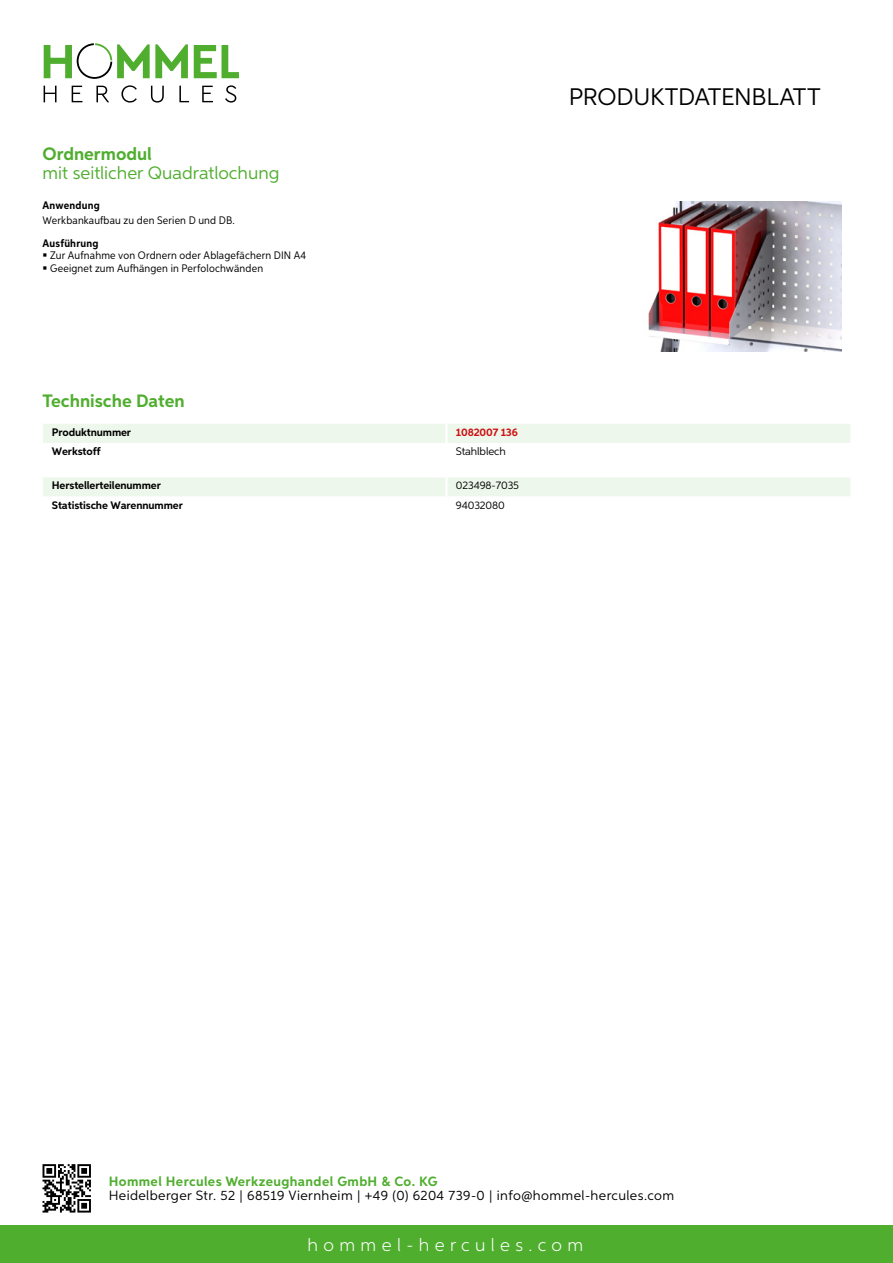
<style>
.page{position:relative;width:893px;height:1263px;background:#fff}
.page>*{position:absolute;margin:0;border:0;box-sizing:border-box;transform-origin:0 0}
.t1{font:24px "Aspira";letter-spacing:-.01em;color:#000}
.t2{font:18px "Aspira";color:#50ae2f}
.t3{font:700 18px "Aspira";color:#50ae2f}
.t4{font:300 18px "Aspira";letter-spacing:.3em;color:#fff}
.t5{font:13.5px "Aspira";letter-spacing:.03em;color:#000}
.t6{font:700 13.5px "Aspira";letter-spacing:.03em;color:#50ae2f}
.t7{font:10.95px/12.8px "Aspira Nar";letter-spacing:.015em;color:#000}
.t8{font:700 10.95px "Aspira";letter-spacing:-.01em;color:#000}
.t9{font:10.95px "Aspira";letter-spacing:-.01em;color:#000}
.t10{font:700 10.95px "Aspira Nar";letter-spacing:.02em;color:#000}
.t11{font:700 10.95px "Aspira";letter-spacing:-.01em;color:#cd1013}
</style>
<div class="page">
<div style="left:0;top:1226px;width:893px;height:37px;background:#50ae2f"></div>
<svg style="left:43px;top:1164px;width:48px;height:48px"></svg>
<svg style="left:194px;top:45px;width:45px;height:33px"></svg>
<svg style="left:44px;top:43px;width:144px;height:36px"></svg>
<svg style="left:44px;top:86px;width:13px;height:16px"></svg>
<svg style="left:72px;top:86px;width:10px;height:16px"></svg>
<svg style="left:96px;top:86px;width:13px;height:16px"></svg>
<svg style="left:121px;top:85px;width:16px;height:18px"></svg>
<svg style="left:151px;top:86px;width:13px;height:17px"></svg>
<svg style="left:179px;top:86px;width:10px;height:16px"></svg>
<svg style="left:202px;top:86px;width:11px;height:16px"></svg>
<svg style="left:225px;top:85px;width:11px;height:18px"></svg>
<div style="left:43px;top:424px;width:807px;height:19px;background:#eef7eb"></div>
<div style="left:43px;top:477px;width:807px;height:19px;background:#eef7eb"></div>
<img style="left:648px;top:201px;width:194px;height:150px">
<h2 class="t3" style="left:43px;top:142px;width:111px">Ordnermodul</h2>
<h2 class="t2" style="left:43px;top:162px;width:238px">mit seitlicher Quadratlochung</h2>
<p class="t10" style="left:43px;top:199px;width:59px">Anwendung</p>
<p class="t7" style="left:43px;top:214px;width:194px">Werkbankaufbau zu den Serien D und DB.</p>
<p class="t10" style="left:43px;top:236px;width:58px">Ausführung</p>
<p class="t7" style="left:50px;top:249px;width:258px">Zur Aufnahme von Ordnern oder Ablagefächern DIN A4<br>Geeignet zum Aufhängen in Perfolochwänden</p>
<h2 class="t3" style="left:43px;top:390px;width:144px">Technische Daten</h2>
<p class="t8" style="left:52px;top:425px;width:81px">Produktnummer</p>
<p class="t11" style="left:456px;top:425px;width:64px">1082007 136</p>
<p class="t8" style="left:52px;top:444px;width:50px">Werkstoff</p>
<p class="t9" style="left:456px;top:444px;width:51px">Stahlblech</p>
<p class="t8" style="left:52px;top:479px;width:111px">Herstellerteilenummer</p>
<p class="t9" style="left:456px;top:479px;width:65px">023498-7035</p>
<p class="t8" style="left:52px;top:498px;width:132px">Statistische Warennummer</p>
<p class="t9" style="left:456px;top:498px;width:51px">94032080</p>
<h1 class="t1" style="left:569px;top:82px;width:253px">Produktdatenblatt</h1>
<p class="t6" style="left:109px;top:1172px;width:330px">Hommel Hercules Werkzeughandel GmbH &amp; Co. KG</p>
<p class="t5" style="left:109px;top:1187px;width:567px">Heidelberger Str. 52 | 68519 Viernheim | +49 (0) 6204 739-0 | info@hommel-hercules.com</p>
<h2 class="t4" style="left:307px;top:1234px;width:277px">hommel-hercules.com</h2>
</div>
